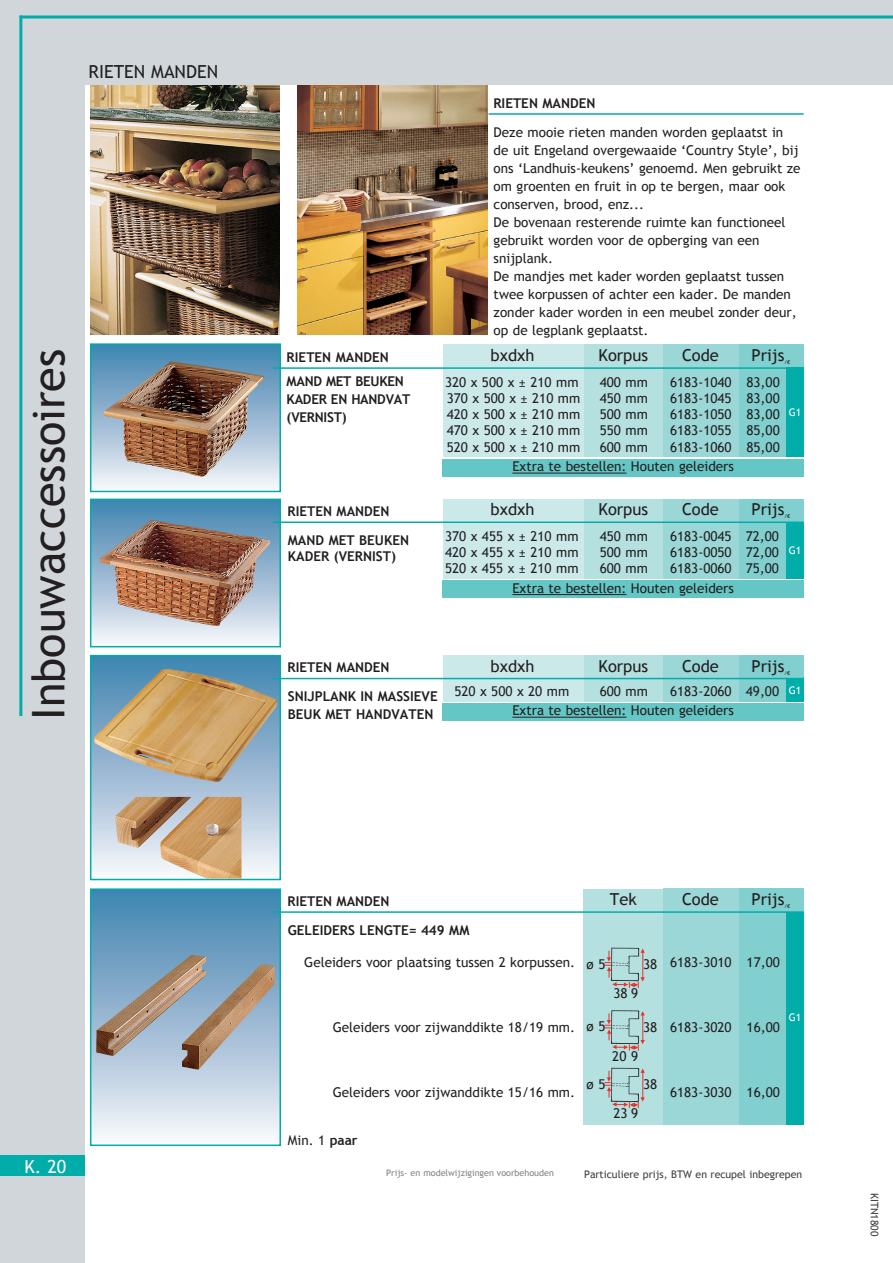
<style>
.page{position:relative;width:893px;height:1263px;background:#fff}
.page>*{position:absolute;margin:0;border:0;box-sizing:border-box;transform-origin:0 0}
.t1{font:45px "Trebuchet MS";color:#231f20}
.t2{font:18px "Trebuchet MS";color:#231f20}
.t3{font:18px "Trebuchet MS";color:#fff}
.t4{font:16.5px "Trebuchet MS";color:#231f20}
.t5{font:13.5px/16.2px "Trebuchet MS";color:#231f20;text-align:justify}
.t6{font:700 13.5px/16.2px "Trebuchet MS";color:#231f20}
.t7{font:700 13.5px/18px "Trebuchet MS";letter-spacing:-.02em;color:#231f20}
.t8{font:10.5px "Trebuchet MS";color:#3e3e3f}
.t9{font:10.5px "Trebuchet MS";color:#fff}
.t10{font:9px "Trebuchet MS";color:#808285}
.t11{font:5.25px "Trebuchet MS";color:#231f20}
.s1{font-weight:700}
</style>
<div class="page">
<img style="left:297px;top:85px;width:190px;height:250px">
<img style="left:90px;top:85px;width:190px;height:250px">
<hr style="left:489px;top:113px;width:315px;height:2px;background:#00ada8">
<div style="left:443px;top:459px;width:361px;height:18px;background:#65c7c5"></div>
<div style="left:443px;top:580px;width:361px;height:18px;background:#65c7c5"></div>
<div style="left:443px;top:703px;width:361px;height:18px;background:#65c7c5"></div>
<hr style="left:512px;top:473px;width:114px;height:1px;background:#231f20">
<hr style="left:512px;top:594px;width:114px;height:1px;background:#231f20">
<hr style="left:512px;top:717px;width:114px;height:1px;background:#231f20">
<svg style="left:93px;top:502px;width:185px;height:140px;background:#8d9aa8"></svg>
<div style="left:90px;top:499px;width:191px;height:148px;border:2px solid #00ada8"></div>
<div style="left:91px;top:656px;width:189px;height:223px;background:linear-gradient(to bottom,#3d81af,#f6f3f6)"></div>
<div style="left:90px;top:655px;width:191px;height:225px;border:2px solid #00ada8"></div>
<div style="left:91px;top:889px;width:189px;height:256px;background:linear-gradient(to bottom,#3c80ae,#f6f4f9)"></div>
<div style="left:90px;top:888px;width:191px;height:258px;border:2px solid #00ada8"></div>
<img style="left:93px;top:346px;width:185px;height:141px">
<div style="left:90px;top:343px;width:191px;height:149px;border:2px solid #00ada8"></div>
<img style="left:100px;top:558px;width:154px;height:68px">
<img style="left:104px;top:381px;width:53px;height:85px">
<div style="left:583px;top:345px;width:83px;height:112px;background:#b4e0df"></div>
<div style="left:583px;top:499px;width:83px;height:80px;background:#b4e0df"></div>
<div style="left:583px;top:655px;width:83px;height:47px;background:#b4e0df"></div>
<div style="left:583px;top:889px;width:83px;height:236px;background:#b4e0df"></div>
<div style="left:443px;top:345px;width:140px;height:112px;background:#cce9e9"></div>
<div style="left:443px;top:499px;width:140px;height:80px;background:#cce9e9"></div>
<div style="left:443px;top:655px;width:140px;height:47px;background:#cce9e9"></div>
<div style="left:730px;top:345px;width:74px;height:112px;background:#81cfce"></div>
<div style="left:730px;top:499px;width:74px;height:80px;background:#81cfce"></div>
<div style="left:730px;top:655px;width:74px;height:47px;background:#81cfce"></div>
<div style="left:730px;top:889px;width:74px;height:236px;background:#81cfce"></div>
<div style="left:663px;top:345px;width:76px;height:112px;background:#9bd7d7"></div>
<div style="left:663px;top:499px;width:76px;height:80px;background:#9bd7d7"></div>
<div style="left:663px;top:655px;width:76px;height:47px;background:#9bd7d7"></div>
<div style="left:663px;top:889px;width:76px;height:236px;background:#9bd7d7"></div>
<hr style="left:273px;top:367px;width:531px;height:2px;background:#00ada8">
<hr style="left:273px;top:521px;width:531px;height:2px;background:#00ada8">
<hr style="left:273px;top:678px;width:531px;height:1px;background:#00ada8">
<hr style="left:273px;top:911px;width:531px;height:2px;background:#00ada8">
<img style="left:94px;top:669px;width:183px;height:113px">
<img style="left:115px;top:797px;width:126px;height:82px">
<img style="left:611px;top:1067px;width:27px;height:1px">
<svg style="left:605px;top:1068px;width:40px;height:40px"></svg>
<img style="left:611px;top:1010px;width:28px;height:1px">
<svg style="left:605px;top:1011px;width:40px;height:40px"></svg>
<img style="left:611px;top:947px;width:27px;height:1px">
<svg style="left:605px;top:948px;width:40px;height:40px"></svg>
<img style="left:96px;top:955px;width:179px;height:114px">
<div style="left:786px;top:912px;width:18px;height:213px;background:#00ada8"></div>
<div style="left:786px;top:522px;width:18px;height:57px;background:#00ada8"></div>
<div style="left:786px;top:678px;width:18px;height:24px;background:#00ada8"></div>
<div style="left:786px;top:368px;width:18px;height:89px;background:#00ada8"></div>
<div style="left:0;top:0;width:893px;height:85px;background:#d0d6da"></div>
<div style="left:0;top:0;width:85px;height:1263px;background:#d0d6da"></div>
<div style="left:0;top:1155px;width:85px;height:21px;background:#00ada8"></div>
<hr style="left:20px;top:16px;width:873px;height:3px;background:#00ada8">
<hr style="left:19px;top:16px;width:3px;height:700px;background:#00ada8">
<h2 class="t2" style="left:89px;top:61px;width:131px">RIETEN MANDEN</h2>
<h1 class="t1" style="left:22px;top:720px;width:372px;rotate:-90deg">Inbouwaccessoires</h1>
<h2 class="t3" style="left:25px;top:1156px;width:43px">K. 20</h2>
<p class="t6" style="left:493px;top:95px;width:104px">RIETEN MANDEN</p>
<p class="t5" style="left:494px;top:123px;width:308px;line-height:18px;text-align:left">Deze mooie rieten manden worden geplaatst in de uit Engeland overgewaaide ‘Country Style’, bij ons ‘Landhuis-keukens’ genoemd. Men gebruikt ze om groenten en fruit in op te bergen, maar ook conserven, brood, enz...<br>De bovenaan resterende ruimte kan functioneel gebruikt worden voor de opberging van een snijplank.<br>De mandjes met kader worden geplaatst tussen twee korpussen of achter een kader. De manden zonder kader worden in een meubel zonder deur, op de legplank geplaatst.</p>
<p class="t6" style="left:287px;top:349px;width:104px">RIETEN MANDEN</p>
<p class="t4" style="left:491px;top:345px;width:45px">bxdxh</p>
<p class="t4" style="left:598px;top:345px;width:51px">Korpus</p>
<p class="t4" style="left:682px;top:345px;width:38px">Code</p>
<p class="t4" style="left:752px;top:345px;width:35px">Prijs</p>
<p class="t11" style="left:785px;top:359px;width:7px">/<span class="s1">€</span></p>
<p class="t7" style="left:287px;top:372px;width:125px">MAND MET BEUKEN<br>KADER EN HANDVAT (VERNIST)</p>
<p class="t5" style="left:445px;top:374px;width:137px;text-align:left">320 x 500 x ± 210 mm<br>370 x 500 x ± 210 mm<br>420 x 500 x ± 210 mm<br>470 x 500 x ± 210 mm<br>520 x 500 x ± 210 mm</p>
<p class="t5" style="left:600px;top:374px;width:50px">400 mm 450 mm 500 mm 550 mm 600 mm</p>
<p class="t5" style="left:670px;top:374px;width:63px">6183-1040<br>6183-1045<br>6183-1050<br>6183-1055<br>6183-1060</p>
<p class="t5" style="left:746px;top:374px;width:35px">83,00<br>83,00<br>83,00<br>85,00<br>85,00</p>
<p class="t9" style="left:789px;top:406px;width:14px">G1</p>
<p class="t5" style="left:512px;top:459px;width:223px">Extra te bestellen: Houten geleiders</p>
<p class="t6" style="left:287px;top:503px;width:104px">RIETEN MANDEN</p>
<p class="t4" style="left:491px;top:500px;width:45px">bxdxh</p>
<p class="t4" style="left:598px;top:500px;width:51px">Korpus</p>
<p class="t4" style="left:682px;top:500px;width:38px">Code</p>
<p class="t4" style="left:752px;top:500px;width:35px">Prijs</p>
<p class="t11" style="left:785px;top:513px;width:7px">/<span class="s1">€</span></p>
<p class="t6" style="left:288px;top:532px;width:123px">MAND MET BEUKEN<br>KADER (VERNIST)</p>
<p class="t5" style="left:445px;top:528px;width:135px">370 x 455 x ± 210 mm 420 x 455 x ± 210 mm 520 x 455 x ± 210 mm</p>
<p class="t5" style="left:600px;top:528px;width:50px">450 mm 500 mm 600 mm</p>
<p class="t5" style="left:670px;top:528px;width:63px">6183-0045<br>6183-0050<br>6183-0060</p>
<p class="t5" style="left:746px;top:528px;width:35px">72,00<br>72,00<br>75,00</p>
<p class="t9" style="left:789px;top:544px;width:14px">G1</p>
<p class="t5" style="left:512px;top:580px;width:223px">Extra te bestellen: Houten geleiders</p>
<p class="t6" style="left:287px;top:659px;width:104px">RIETEN MANDEN</p>
<p class="t6" style="left:288px;top:687px;width:151px;line-height:18px">SNIJPLANK IN MASSIEVE<br>BEUK MET HANDVATEN</p>
<p class="t4" style="left:491px;top:656px;width:45px">bxdxh</p>
<p class="t5" style="left:454px;top:683px;width:116px">520 x 500 x 20 mm</p>
<p class="t4" style="left:598px;top:656px;width:51px">Korpus</p>
<p class="t5" style="left:600px;top:683px;width:50px">600 mm</p>
<p class="t4" style="left:682px;top:656px;width:38px">Code</p>
<p class="t4" style="left:752px;top:656px;width:35px">Prijs</p>
<p class="t11" style="left:785px;top:670px;width:7px">/<span class="s1">€</span></p>
<p class="t5" style="left:670px;top:683px;width:110px">6183-2060 49,00</p>
<p class="t9" style="left:789px;top:684px;width:14px">G1</p>
<p class="t5" style="left:512px;top:703px;width:223px">Extra te bestellen: Houten geleiders</p>
<p class="t6" style="left:287px;top:893px;width:104px">RIETEN MANDEN</p>
<p class="t4" style="left:610px;top:889px;width:28px">Tek</p>
<p class="t4" style="left:682px;top:889px;width:38px">Code</p>
<p class="t4" style="left:752px;top:889px;width:35px">Prijs</p>
<p class="t11" style="left:785px;top:903px;width:7px">/<span class="s1">€</span></p>
<p class="t6" style="left:288px;top:922px;width:183px">GELEIDERS LENGTE= 449 MM</p>
<p class="t5" style="left:304px;top:954px;width:272px">Geleiders voor plaatsing tussen 2 korpussen.</p>
<p class="t5" style="left:587px;top:956px;width:20px">ø 5</p>
<p class="t5" style="left:643px;top:956px;width:16px">38</p>
<p class="t5" style="left:670px;top:954px;width:63px">6183-3010</p>
<p class="t5" style="left:747px;top:954px;width:35px">17,00</p>
<p class="t5" style="left:613px;top:985px;width:26px">389</p>
<p class="t5" style="left:333px;top:1019px;width:244px">Geleiders voor zijwanddikte 18/19 mm.</p>
<p class="t5" style="left:587px;top:1019px;width:20px">ø 5</p>
<p class="t5" style="left:643px;top:1019px;width:16px">38</p>
<p class="t5" style="left:670px;top:1019px;width:63px">6183-3020</p>
<p class="t5" style="left:747px;top:1019px;width:35px">16,00</p>
<p class="t9" style="left:789px;top:1011px;width:14px">G1</p>
<p class="t5" style="left:612px;top:1048px;width:27px">20 9</p>
<p class="t5" style="left:333px;top:1084px;width:244px">Geleiders voor zijwanddikte 15/16 mm.</p>
<p class="t5" style="left:288px;top:1133px;width:71px">Min. 1 <span class="s1">paar</span></p>
<p class="t5" style="left:587px;top:1076px;width:20px">ø 5</p>
<p class="t5" style="left:643px;top:1076px;width:16px">38</p>
<p class="t5" style="left:613px;top:1105px;width:26px">239</p>
<p class="t5" style="left:670px;top:1084px;width:63px">6183-3030</p>
<p class="t5" style="left:747px;top:1084px;width:35px">16,00</p>
<p class="t10" style="left:386px;top:1168px;width:169px">Prijs- en modelwijzigingen voorbehouden</p>
<p class="t8" style="left:584px;top:1168px;width:219px">Particuliere prijs, BTW en recupel inbegrepen</p>
<p class="t8" style="left:881px;top:1193px;width:45px;rotate:90deg">KITN1800</p>
</div>
